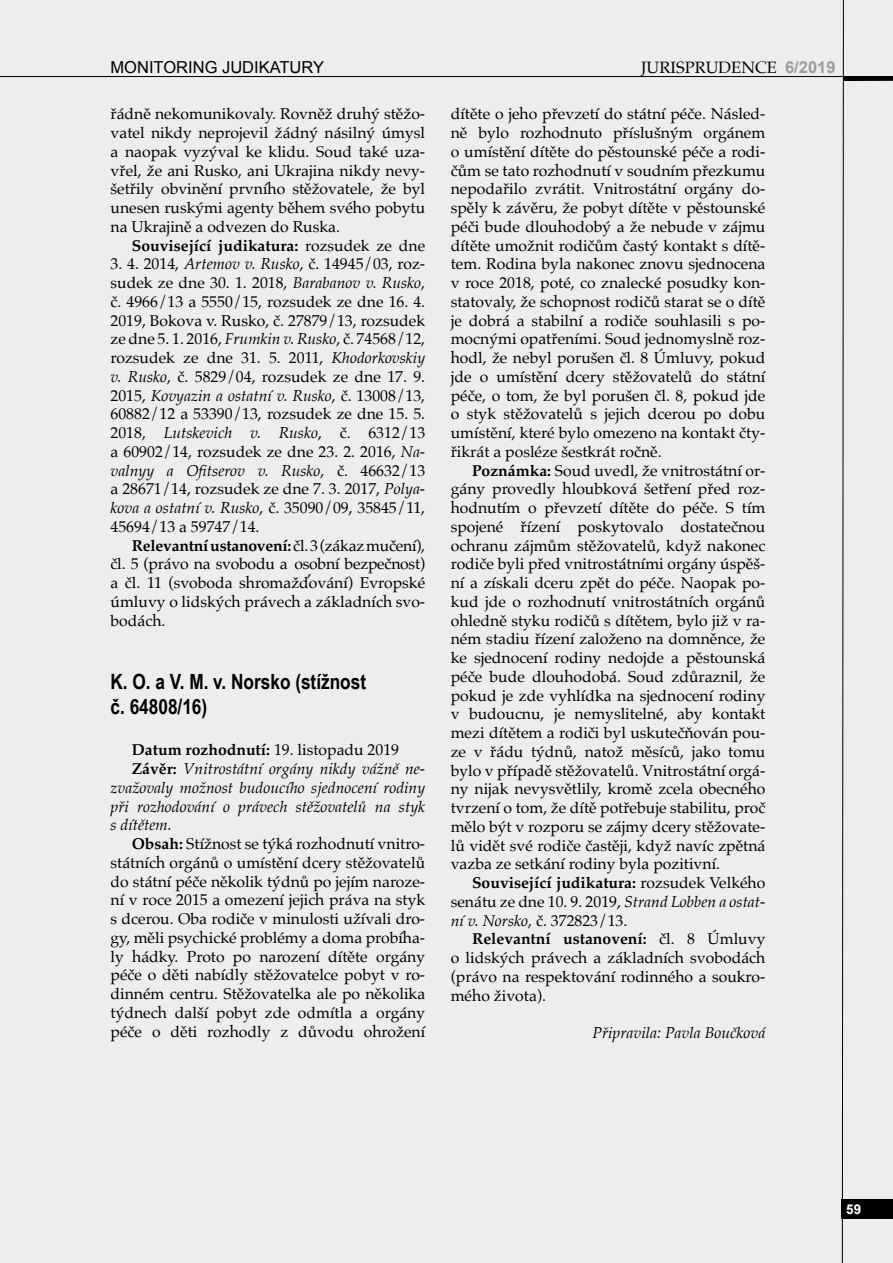
<style>
.page{position:relative;width:893px;height:1263px;background:#ededed}
.page>*{position:absolute;margin:0;border:0;box-sizing:border-box;transform-origin:0 0}
.titulek_14_17{font:700 21px/25.5px "Arial Narrow";color:#000}
.t1{font:16.5px "Arial";color:#000}
.t2{font:16.5px "Palatino";color:#000}
.t3{font:15.75px/18.8px "Palatino";color:#000;text-align:justify}
.t4{font:italic 15.75px/18.8px "Palatino";color:#000;text-align:justify}
.t5{font:700 15.75px "Palatino";color:#000}
.t6{font:700 13.5px "Arial";color:#fff}
.s1{font-family:"Arial";font-weight:700;color:#9d9d9c}
.s2{font-weight:400}
.s3{font-style:italic}
.s4{font-weight:700}
.s5{font-weight:700;font-style:normal}
</style>
<div class="page">
<svg style="left:842px;top:0;width:2px;height:1263px;background:#767676"></svg>
<hr style="left:0;top:76px;width:893px;height:1px;background:#000">
<hr style="left:843px;top:77px;width:50px;height:4px;background:#000">
<div style="left:842px;top:1199px;width:51px;height:19px;background:#000"></div>
<p class="t1" style="left:111px;top:57px;width:215px">MONITORING JUDIKATURY</p>
<p class="t2" style="left:641px;top:54px;width:196px">JURISPRUDENCE <span class="s1">6/2019</span></p>
<p class="t3" style="left:111px;top:104px;width:316px">řádně nekomunikovaly. Rovněž druhý stěžo&shy;vatel nikdy neprojevil žádný násilný úmysl a naopak vyzýval ke klidu. Soud také uza&shy;vřel, že ani Rusko, ani Ukrajina nikdy nevy&shy;šetřily obvinění prvního stěžovatele, že byl unesen ruskými agenty během svého pobytu na Ukrajině a odvezen do Ruska.</p>
<p class="t5" style="left:132px;top:232px;width:295px">Související judikatura: <span class="s2">rozsudek ze dne</span></p>
<p class="t3" style="left:111px;top:254px;width:316px">3. 4. 2014, <span class="s3">Artemov v. Rusko</span>, č. 14945/03, roz&shy;sudek ze dne 30. 1. 2018, <span class="s3">Barabanov v. Rusko</span>, č. 4966/13 a 5550/15, rozsudek ze dne 16. 4.<br>2019, Bokova v. Rusko, č. 27879/13, rozsudek ze dne 5. 1. 2016, <span class="s3">Frumkin v. Rusko</span>, č. 74568/12, rozsudek ze dne 31. 5. 2011, <span class="s3">Khodorkovskiy v. Rusko</span>, č. 5829/04, rozsudek ze dne 17. 9.<br>2015, <span class="s3">Kovyazin a ostatní v. Rusko</span>, č. 13008/13, 60882/12 a 53390/13, rozsudek ze dne 15. 5.<br>2018, <span class="s3">Lutskevich v. Rusko</span>, č. 6312/13 a 60902/14, rozsudek ze dne 23. 2. 2016, <span class="s3">Na&shy;valnyy a Ofitserov v. Rusko</span>, č. 46632/13 a 28671/14, rozsudek ze dne 7. 3. 2017, <span class="s3">Polya&shy;kova a ostatní v. Rusko</span>, č. 35090/09, 35845/11, 45694/13 a 59747/14.</p>
<p class="t3" style="left:111px;top:536px;width:316px;text-indent:21px"><span class="s4">Relevantní ustanovení:</span> čl. 3 (zákaz mučení), čl. 5 (právo na svobodu a osobní bezpečnost) a čl. 11 (svoboda shromažďování) Evropské úmluvy o lidských právech a základních svo&shy;bodách.</p>
<p class="titulek_14_17" style="left:111px;top:667px;width:257px">K. O. a V. M. v. Norsko (stížnost č. 64808/16)</p>
<p class="t5" style="left:132px;top:736px;width:269px">Datum rozhodnutí: <span class="s2">19. listopadu 2019</span></p>
<p class="t4" style="left:111px;top:759px;width:316px;text-indent:21px"><span class="s5">Závěr:</span> Vnitrostátní orgány nikdy vážně ne&shy;zvažovaly možnost budoucího sjednocení rodiny při rozhodování o právech stěžovatelů na styk s dítětem.</p>
<p class="t3" style="left:111px;top:834px;width:316px;text-indent:21px"><span class="s4">Obsah:</span> Stížnost se týká rozhodnutí vnitro&shy;státních orgánů o umístění dcery stěžovatelů do státní péče několik týdnů po jejím naroze&shy;ní v roce 2015 a omezení jejich práva na styk s dcerou. Oba rodiče v minulosti užívali dro&shy;gy, měli psychické problémy a doma probíha&shy;ly hádky. Proto po narození dítěte orgány péče o děti nabídly stěžovatelce pobyt v ro&shy;dinném centru. Stěžovatelka ale po několika týdnech další pobyt zde odmítla a orgány péče o děti rozhodly z důvodu ohrožení</p>
<p class="t3" style="left:451px;top:104px;width:316px">dítěte o jeho převzetí do státní péče. Násled&shy;ně bylo rozhodnuto příslušným orgánem o umístění dítěte do pěstounské péče a rodi&shy;čům se tato rozhodnutí v soudním přezkumu nepodařilo zvrátit. Vnitrostátní orgány do&shy;spěly k závěru, že pobyt dítěte v pěstounské péči bude dlouhodobý a že nebude v zájmu dítěte umožnit rodičům častý kontakt s dítě&shy;tem. Rodina byla nakonec znovu sjednocena v roce 2018, poté, co znalecké posudky kon&shy;statovaly, že schopnost rodičů starat se o dítě je dobrá a stabilní a rodiče souhlasili s po&shy;mocnými opatřeními. Soud jednomyslně roz&shy;hodl, že nebyl porušen čl. 8 Úmluvy, pokud jde o umístění dcery stěžovatelů do státní péče, o tom, že byl porušen čl. 8, pokud jde o styk stěžovatelů s jejich dcerou po dobu umístění, které bylo omezeno na kontakt čty&shy;řikrát a posléze šestkrát ročně.</p>
<p class="t3" style="left:451px;top:461px;width:316px;text-indent:21px"><span class="s4">Poznámka:</span> Soud uvedl, že vnitrostátní or&shy;gány provedly hloubková šetření před roz&shy;hodnutím o převzetí dítěte do péče. S tím spojené řízení poskytovalo dostatečnou ochranu zájmům stěžovatelů, když nakonec rodiče byli před vnitrostátními orgány úspěš&shy;ní a získali dceru zpět do péče. Naopak po&shy;kud jde o rozhodnutí vnitrostátních orgánů ohledně styku rodičů s dítětem, bylo již v ra&shy;ném stadiu řízení založeno na domněnce, že ke sjednocení rodiny nedojde a pěstounská péče bude dlouhodobá. Soud zdůraznil, že pokud je zde vyhlídka na sjednocení rodiny v budoucnu, je nemyslitelné, aby kontakt mezi dítětem a rodiči byl uskutečňován pou&shy;ze v řádu týdnů, natož měsíců, jako tomu bylo v případě stěžovatelů. Vnitrostátní orgá&shy;ny nijak nevysvětlily, kromě zcela obecného tvrzení o tom, že dítě potřebuje stabilitu, proč mělo být v rozporu se zájmy dcery stěžovate&shy;lů vidět své rodiče častěji, když navíc zpětná vazba ze setkání rodiny byla pozitivní.</p>
<p class="t3" style="left:451px;top:873px;width:316px;text-indent:21px"><span class="s4">Související judikatura:</span> rozsudek Velkého senátu ze dne 10. 9. 2019, <span class="s3">Strand Lobben a ostat&shy;ní v. Norsko</span>, č. 372823/13.</p>
<p class="t3" style="left:451px;top:929px;width:316px;text-indent:21px"><span class="s4">Relevantní ustanovení:</span> čl. 8 Úmluvy o lidských právech a základních svobodách (právo na respektování rodinného a soukro&shy;mého života).</p>
<p class="t4" style="left:592px;top:1023px;width:175px">Připravila: Pavla Boučková</p>
<p class="t6" style="left:846px;top:1200px;width:17px">59</p>
</div>
